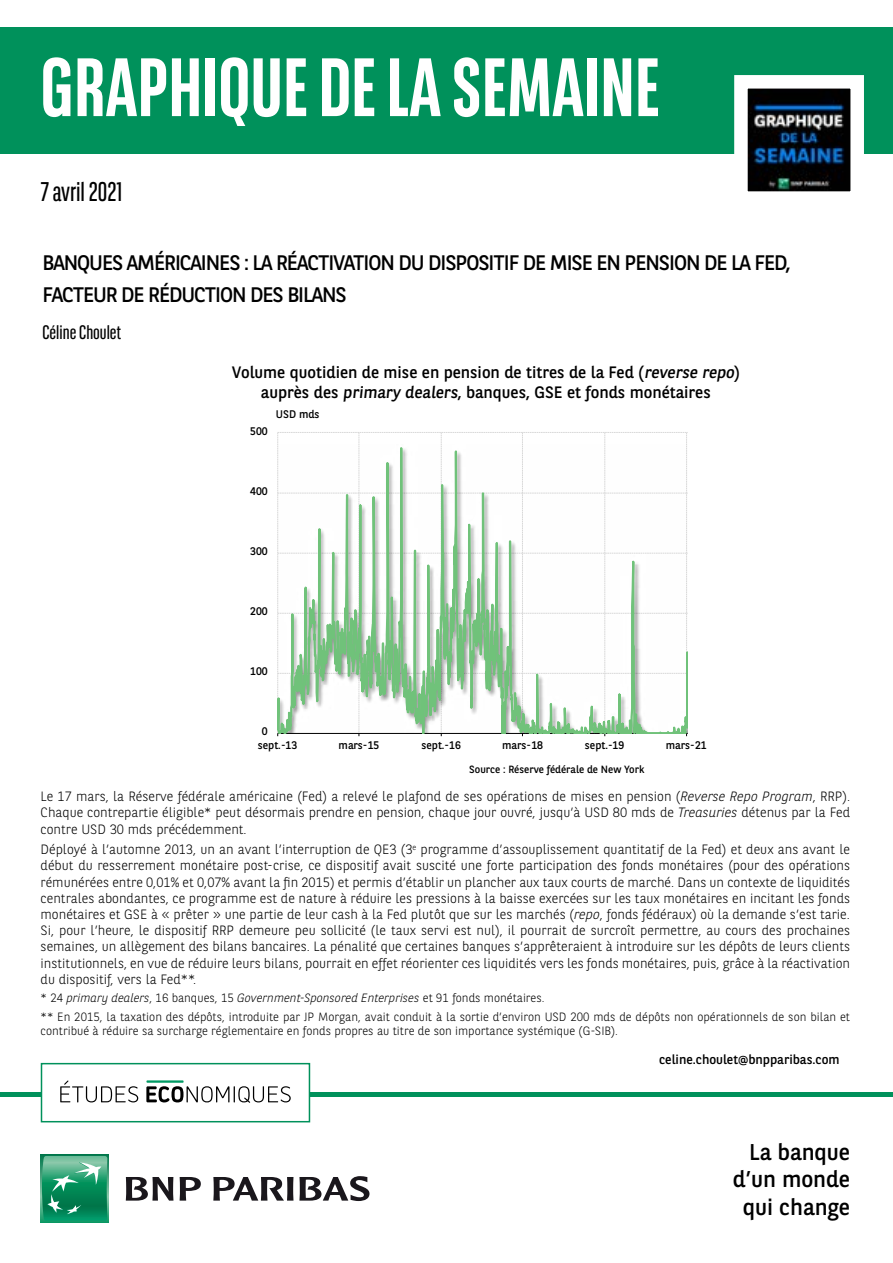
<style>
.page{position:relative;width:893px;height:1263px;background:#fff}
.page>*{position:absolute;margin:0;border:0;box-sizing:border-box;transform-origin:0 0}
.t1{font:700 82.5px "BNPP Sans Condensed";color:#fff}
.t2{font:27px "BNPP Sans Condensed";color:#000}
.t3{font:22.8px/27.3px "BNPP Sans";color:#000;text-align:right}
.t4{font:21px/32.4px "BNPP Sans";letter-spacing:-.05em;color:#000}
.t5{font:19.5px "BNPP Sans Condensed";color:#000}
.t6{font:16.5px/19.8px "BNPP Sans";color:#000;text-align:center}
.t7{font:300 13.5px/16.2px "BNPP Sans";color:#000;text-align:justify}
.t8{font:13.05px "BNPP Sans";color:#000}
.t9{font:300 12px/18.6px "BNPP Sans";color:#000}
.t10{font:10.95px "BNPP Sans";color:#000}
.t11{font:10.5px "BNPP Sans";color:#000}
.s1{font-style:italic}
</style>
<div class="page">
<div style="left:1px;top:27px;width:892px;height:127px;background:#00915b"></div>
<hr style="left:0;top:1093px;width:893px;height:4px;background:#00915b">
<svg style="left:41px;top:1155px;width:68px;height:68px"></svg>
<svg style="left:42px;top:1156px;width:65px;height:64px;background:#35a178"></svg>
<svg style="left:126px;top:1177px;width:47px;height:23px"></svg>
<svg style="left:180px;top:1177px;width:21px;height:23px"></svg>
<svg style="left:213px;top:1176px;width:156px;height:25px"></svg>
<svg style="left:734px;top:75px;width:130px;height:117px;background:#5b646d"></svg>
<div style="left:41px;top:1063px;width:269px;height:59px;background:#fff;border:2px solid #00915b"></div>
<svg style="left:60px;top:1080px;width:78px;height:22px"></svg>
<svg style="left:146px;top:1080px;width:145px;height:23px"></svg>
<svg style="left:277px;top:432px;width:411px;height:302px"></svg>
<h1 class="t1" style="left:41px;top:39px;width:621px">GRAPHIQUE DE LA SEMAINE</h1>
<h2 class="t2" style="left:41px;top:174px;width:83px">7 avril 2021</h2>
<h3 class="t4" style="left:42px;top:245px;width:750px">BANQUES AMÉRICAINES : LA RÉACTIVATION DU DISPOSITIF DE MISE EN PENSION DE LA FED,<br>FACTEUR DE RÉDUCTION DES BILANS</h3>
<h3 class="t5" style="left:42px;top:320px;width:80px">Céline Choulet</h3>
<p class="t6" style="left:232px;top:362px;width:510px">Volume quotidien de mise en pension de titres de la Fed (<span class="s1">reverse repo</span>) auprès des primary dealers, banques, GSE et fonds monétaires</p>
<p class="t10" style="left:250px;top:424px;width:19px">500</p>
<p class="t10" style="left:276px;top:407px;width:45px">USD mds</p>
<p class="t10" style="left:250px;top:484px;width:19px">400</p>
<p class="t10" style="left:250px;top:544px;width:19px">300</p>
<p class="t10" style="left:250px;top:604px;width:19px">200</p>
<p class="t10" style="left:250px;top:664px;width:19px">100</p>
<p class="t10" style="left:262px;top:724px;width:7px">0</p>
<p class="t10" style="left:258px;top:738px;width:41px">sept.-13</p>
<p class="t10" style="left:339px;top:738px;width:42px">mars-15</p>
<p class="t10" style="left:421px;top:738px;width:41px">sept.-16</p>
<p class="t10" style="left:502px;top:738px;width:42px">mars-18</p>
<p class="t10" style="left:585px;top:738px;width:41px">sept.-19</p>
<p class="t10" style="left:666px;top:738px;width:42px">mars-21</p>
<p class="t11" style="left:469px;top:762px;width:177px">Source : Réserve fédérale de New York</p>
<p class="t7" style="left:41px;top:788px;width:811px">Le 17 mars, la Réserve fédérale américaine (Fed) a relevé le plafond de ses opérations de mises en pension (<span class="s1">Reverse Repo Program</span>, RRP).<br>Chaque contrepartie éligible* peut désormais prendre en pension, chaque jour ouvré, jusqu’à USD 80 mds de <span class="s1">Treasuries</span> détenus par la Fed contre USD 30 mds précédemment.</p>
<p class="t7" style="left:41px;top:841px;width:811px">Déployé à l’automne 2013, un an avant l’interruption de QE3 (3<sup>e</sup> programme d’assouplissement quantitatif de la Fed) et deux ans avant le début du resserrement monétaire post-crise, ce dispositif avait suscité une forte participation des fonds monétaires (pour des opérations rémunérées entre 0,01% et 0,07% avant la fin 2015) et permis d’établir un plancher aux taux courts de marché. Dans un contexte de liquidités centrales abondantes, ce programme est de nature à réduire les pressions à la baisse exercées sur les taux monétaires en incitant les fonds monétaires et GSE à « prêter » une partie de leur cash à la Fed plutôt que sur les marchés (<span class="s1">repo</span>, fonds fédéraux) où la demande s’est tarie.<br>Si, pour l’heure, le dispositif RRP demeure peu sollicité (le taux servi est nul), il pourrait de surcroît permettre, au cours des prochaines semaines, un allègement des bilans bancaires. La pénalité que certaines banques s’apprêteraient à introduire sur les dépôts de leurs clients institutionnels, en vue de réduire leurs bilans, pourrait en effet réorienter ces liquidités vers les fonds monétaires, puis, grâce à la réactivation du dispositif, vers la Fed**.</p>
<p class="t9" style="left:41px;top:988px;width:811px">* 24 <span class="s1">primary dealers</span>, 16 banques, 15 <span class="s1">Government-Sponsored Enterprises</span> et 91 fonds monétaires.<br>** En 2015, la taxation des dépôts, introduite par JP Morgan, avait conduit à la sortie d’environ USD 200 mds de dépôts non opérationnels de son bilan et</p>
<p class="t9" style="left:41px;top:1021px;width:579px">contribué à réduire sa surcharge réglementaire en fonds propres au titre de son importance systémique (G-SIB).</p>
<p class="t8" style="left:659px;top:1050px;width:182px">celine.choulet@bnpparibas.com</p>
<h3 class="t3" style="left:733px;top:1137px;width:119px">La banque d’un monde qui change</h3>
</div>
